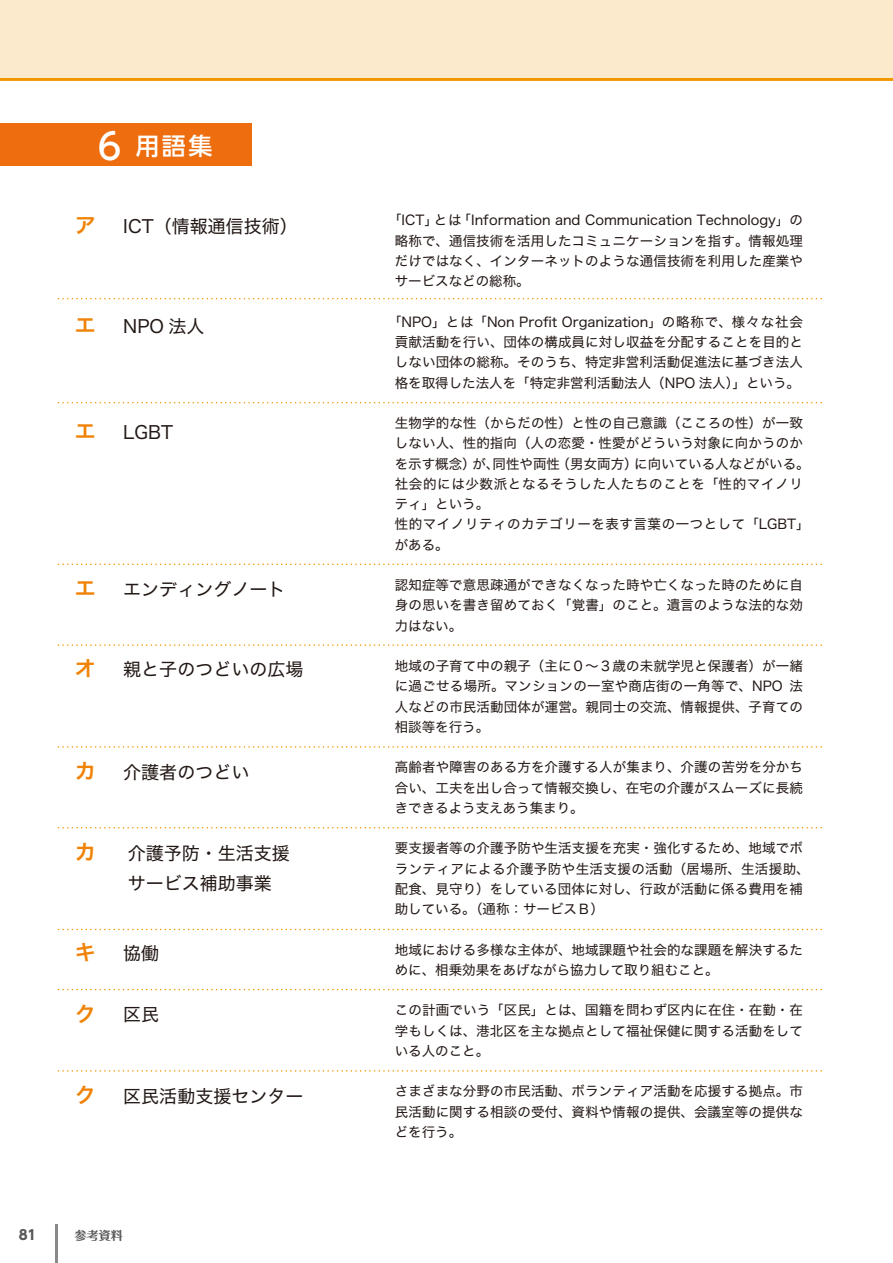
<style>
.page{position:relative;width:893px;height:1263px;background:#fff}
.page>*{position:absolute;margin:0;border:0;box-sizing:border-box;transform-origin:0 0}
.t1{font:500 24px "UD Shin Go Pro";color:#fff}
.t2{font:21px "Hira Kaku Std N W6";color:#f08307}
.t3{font:18px/30px "Hira Kaku Std N W4";color:#221815}
.t4{font:13.5px/20.2px "Hira Kaku Std N W4";letter-spacing:.01em;color:#221815;text-align:justify}
.t5{font:700 13.5px "UD Shin Go Pro";color:#595757}
.t6{font:700 12px "Maru Fo Pro";color:#595757}
.s1{font-size:36px}
</style>
<div class="page">
<div style="left:0;top:0;width:893px;height:46px;background:#fceacd"></div>
<svg style="left:0;top:46px;width:893px;height:35px;background:#fbe3bb"></svg>
<div style="left:0;top:123px;width:251px;height:43px;background:#ed6d0f"></div>
<hr style="left:55px;top:1225px;width:2px;height:38px;background:#898989">
<svg style="left:58px;top:298px;width:764px;height:1px"></svg>
<svg style="left:58px;top:402px;width:764px;height:1px"></svg>
<svg style="left:58px;top:564px;width:764px;height:1px"></svg>
<svg style="left:58px;top:644px;width:764px;height:2px"></svg>
<svg style="left:58px;top:746px;width:764px;height:2px"></svg>
<svg style="left:58px;top:827px;width:764px;height:1px"></svg>
<svg style="left:58px;top:989px;width:764px;height:1px"></svg>
<svg style="left:58px;top:929px;width:764px;height:1px"></svg>
<svg style="left:58px;top:1070px;width:764px;height:2px"></svg>
<h1 class="t1" style="left:98px;top:126px;width:116px"><span class="s1">6</span> 用語集</h1>
<h2 class="t2" style="left:75px;top:209px;width:22px">ア</h2>
<h3 class="t3" style="left:123px;top:211px;width:176px">ICT（情報通信技術）</h3>
<h2 class="t2" style="left:75px;top:309px;width:22px">エ</h2>
<h3 class="t3" style="left:123px;top:311px;width:83px">NPO 法人</h3>
<h2 class="t2" style="left:75px;top:415px;width:22px">エ</h2>
<h3 class="t3" style="left:123px;top:418px;width:51px">LGBT</h3>
<h2 class="t2" style="left:75px;top:572px;width:22px">エ</h2>
<h3 class="t3" style="left:123px;top:574px;width:163px">エンディングノート</h3>
<h2 class="t2" style="left:75px;top:652px;width:22px">オ</h2>
<h3 class="t3" style="left:123px;top:654px;width:181px">親と子のつどいの広場</h3>
<h2 class="t2" style="left:75px;top:754px;width:22px">カ</h2>
<h2 class="t2" style="left:75px;top:836px;width:22px">カ</h2>
<h3 class="t3" style="left:123px;top:757px;width:127px">介護者のつどい</h3>
<h3 class="t3" style="left:128px;top:838px;width:163px">介護予防・生活支援サービス補助事業</h3>
<h2 class="t2" style="left:75px;top:935px;width:22px">キ</h2>
<h3 class="t3" style="left:123px;top:938px;width:37px">協働</h3>
<h2 class="t2" style="left:75px;top:997px;width:22px">ク</h2>
<h2 class="t2" style="left:75px;top:1079px;width:22px">ク</h2>
<h3 class="t3" style="left:123px;top:1000px;width:37px">区民</h3>
<h3 class="t3" style="left:123px;top:1081px;width:181px">区民活動支援センター</h3>
<p class="t5" style="left:19px;top:1223px;width:19px">81</p>
<p class="t6" style="left:75px;top:1225px;width:49px">参考資料</p>
<p class="t4" style="left:395px;top:210px;width:410px;text-indent:-7px">「ICT」とは「Information and Communication Technology」の略称で、通信技術を活用したコミュニケーションを指す。情報処理だけではなく、インターネットのような通信技術を利用した産業やサービスなどの総称。</p>
<p class="t4" style="left:388px;top:311px;width:417px;text-align:center">「NPO」とは「Non Profit Organization」の略称で、様々な社会貢献活動を行い、団体の構成員に対し収益を分配することを目的としない団体の総称。そのうち、特定非営利活動促進法に基づき法人格を取得した法人を「特定非営利活動法人（NPO 法人）」という。</p>
<p class="t4" style="left:395px;top:413px;width:416px;text-align:left">生物学的な性（からだの性）と性の自己意識（こころの性）が一致しない人、性的指向（人の恋愛・性愛がどういう対象に向かうのかを示す概念）が、同性や両性（男女両方）に向いている人などがいる。社会的には少数派となるそうした人たちのことを「性的マイノリティ」という。<br>性的マイノリティのカテゴリーを表す言葉の一つとして「LGBT」がある。</p>
<p class="t4" style="left:395px;top:575px;width:410px">認知症等で意思疎通ができなくなった時や亡くなった時のために自身の思いを書き留めておく「覚書」のこと。遺言のような法的な効力はない。</p>
<p class="t4" style="left:395px;top:656px;width:410px">地域の子育て中の親子（主に０～３歳の未就学児と保護者）が一緒に過ごせる場所。マンションの一室や商店街の一角等で、NPO 法人などの市民活動団体が運営。親同士の交流、情報提供、子育ての相談等を行う。</p>
<p class="t4" style="left:395px;top:757px;width:410px">高齢者や障害のある方を介護する人が集まり、介護の苦労を分かち合い、工夫を出し合って情報交換し、在宅の介護がスムーズに長続きできるよう支えあう集まり。</p>
<p class="t4" style="left:395px;top:838px;width:416px;text-align:left">要支援者等の介護予防や生活支援を充実・強化するため、地域でボランティアによる介護予防や生活支援の活動（居場所、生活援助、配食、見守り）をしている団体に対し、行政が活動に係る費用を補助している。（通称：サービスＢ）</p>
<p class="t4" style="left:395px;top:939px;width:410px">地域における多様な主体が、地域課題や社会的な課題を解決するために、相乗効果をあげながら協力して取り組むこと。</p>
<p class="t4" style="left:395px;top:1000px;width:410px">この計画でいう「区民」とは、国籍を問わず区内に在住・在勤・在学もしくは、港北区を主な拠点として福祉保健に関する活動をしている人のこと。</p>
<p class="t4" style="left:395px;top:1081px;width:410px">さまざまな分野の市民活動、ボランティア活動を応援する拠点。市民活動に関する相談の受付、資料や情報の提供、会議室等の提供などを行う。</p>
</div>
